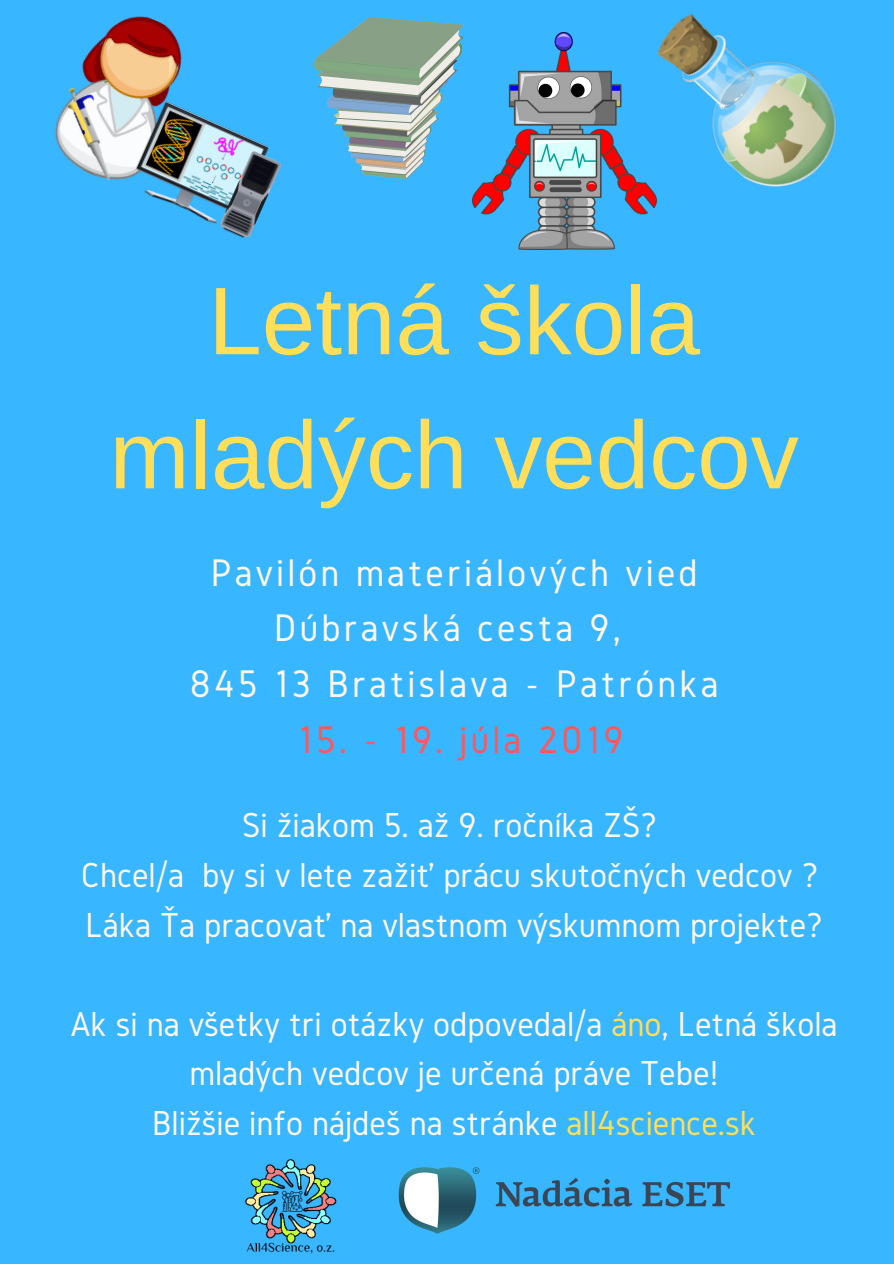
<style>
.page{position:relative;width:894px;height:1264px;background:#fff}
.page>*{position:absolute;margin:0;border:0;box-sizing:border-box;transform-origin:0 0}
.t1{font:96px/134.1px "Arimo";color:#ffde59;text-align:center}
.t2{font:39.9px/55.8px "Gidole";letter-spacing:.08em;color:#fff8e9;text-align:center}
.t3{font:39.9px "Gidole";letter-spacing:.08em;color:#ff5757}
.t4{font:36px/49.5px "Gidole";color:#fff8e9;text-align:center}
.s1{color:#ffde59}
</style>
<div class="page">
<div style="left:0;top:0;width:893px;height:1263px;background:#38b6ff"></div>
<img style="left:55px;top:16px;width:227px;height:222px">
<img style="left:656px;top:14px;width:181px;height:191px">
<img style="left:314px;top:17px;width:149px;height:161px">
<img style="left:472px;top:33px;width:184px;height:216px">
<img style="left:398px;top:1167px;width:332px;height:67px">
<img style="left:245px;top:1159px;width:92px;height:95px">
<h1 class="t1" style="left:109px;top:254px;width:690px">Letná škola mladých vedcov</h1>
<p class="t2" style="left:190px;top:544px;width:530px">Pavilón materiálových vied<br>Dúbravská cesta 9,<br>845 13 Bratislava - Patrónka</p>
<p class="t3" style="left:298px;top:718px;width:326px">15. - 19. júla 2019</p>
<p class="t4" style="left:81px;top:800px;width:743px">Si žiakom 5. až 9. ročníka ZŠ?<br>Chcel/a by si v lete zažiť prácu skutočných vedcov ?<br>Láka Ťa pracovať na vlastnom výskumnom projekte?</p>
<p class="t4" style="left:71px;top:998px;width:768px">Ak si na všetky tri otázky odpovedal/a <span class="s1">áno</span>, Letná škola mladých vedcov je určená práve Tebe!<br>Bližšie info nájdeš na stránke <span class="s1">all4science.sk</span></p>
</div>
